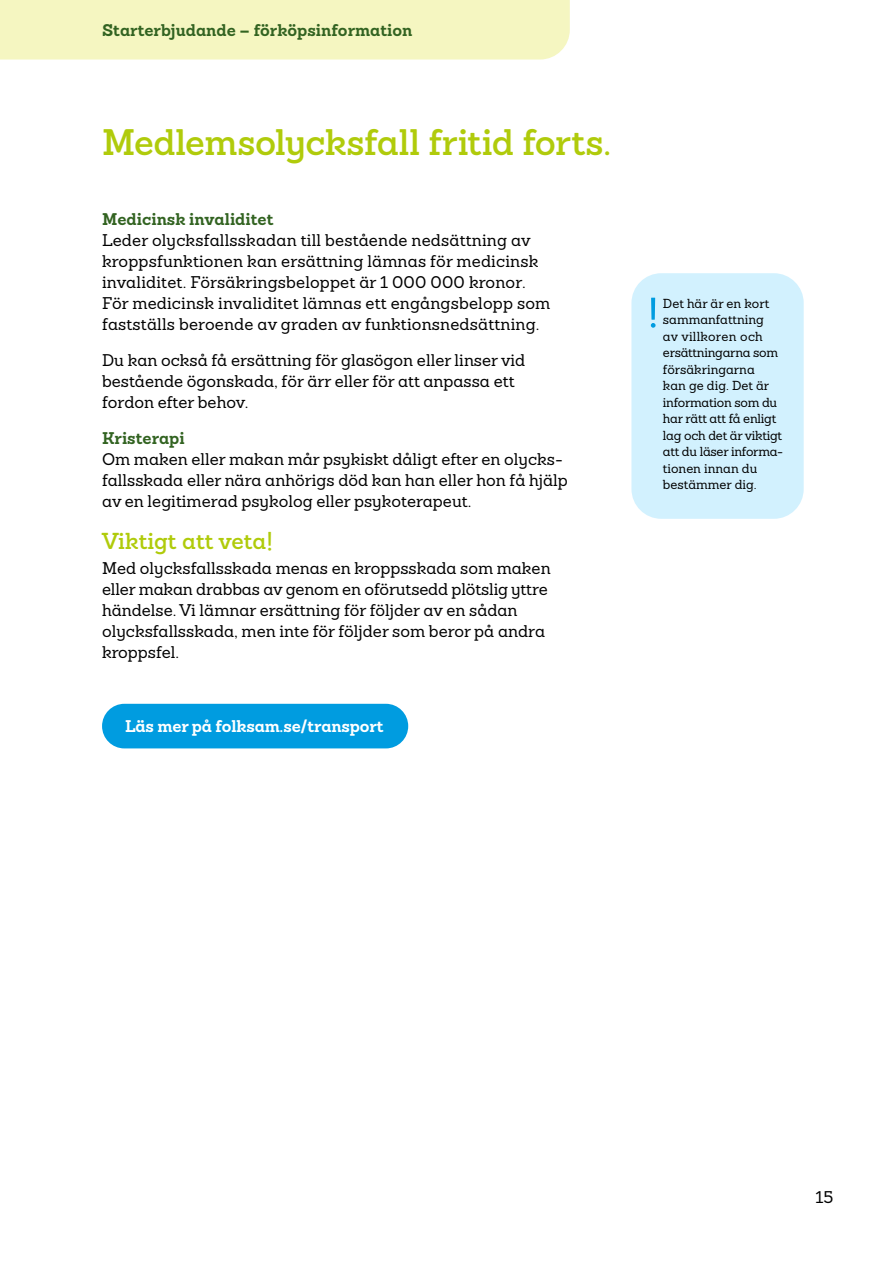
<style>
.page{position:relative;width:893px;height:1263px;background:#fff}
.page>*{position:absolute;margin:0;border:0;box-sizing:border-box;transform-origin:0 0}
.Rubrik_24_26{font:600 36px "Sanchez Folksam";letter-spacing:-.015em;color:#b0cb0b}
.Rubrik_15_18{font:600 22.5px "Sanchez Folksam";color:#b0cb0b}
.Brödtext_11_14{font:500 16.5px/21px "Sanchez Folksam";color:#000}
.Brödtext_nytt_stycke_2_11_14{font:500 16.5px/21px "Sanchez Folksam";color:#000}
.Huvud_-_låsupp_färg_1{font:700 16.5px "Sanchez Folksam";color:#326321}
.Rubrik_11_14{font:700 16.5px "Sanchez Folksam";color:#326321}
.t1{font:700 16.5px "Sanchez Folksam";letter-spacing:-.01em;color:#fff}
.t2{font:500 12.75px/16.5px "Sanchez Folksam";color:#000}
</style>
<div class="page">
<div style="left:0;top:0;width:570px;height:60px;background:#f5f6c1"></div>
<div style="left:631px;top:273px;width:173px;height:246px;background:#d2f1fe;border-radius:30px"></div>
<svg style="left:651px;top:298px;width:5px;height:30px"></svg>
<div style="left:102px;top:704px;width:306px;height:44px;background:#009ce0;border-radius:22px"></div>
<p class="Huvud_-_låsupp_färg_1" style="left:102px;top:19px;width:312px">Starterbjudande – förköpsinformation</p>
<p class="Rubrik_24_26" style="left:102px;top:118px;width:511px">Medlemsolycksfall fritid forts.</p>
<p class="Rubrik_11_14" style="left:102px;top:208px;width:173px">Medicinsk invaliditet</p>
<p class="Brödtext_11_14" style="left:102px;top:229px;width:438px">Leder olycksfallsskadan till bestående nedsättning av kroppsfunktionen kan ersättning lämnas för medicinsk</p>
<p class="Brödtext_11_14" style="left:102px;top:271px;width:450px">invaliditet. Försäkringsbeloppet är 1 000 000 kronor.<br>För medicinsk invaliditet lämnas ett engångsbelopp som fastställs beroende av graden av funktionsnedsättning.</p>
<p class="Brödtext_nytt_stycke_2_11_14" style="left:102px;top:349px;width:425px">Du kan också få ersättning för glasögon eller linser vid bestående ögonskada, för ärr eller för att anpassa ett fordon efter behov.</p>
<p class="Rubrik_11_14" style="left:102px;top:426px;width:84px">Kristerapi</p>
<p class="Brödtext_11_14" style="left:102px;top:448px;width:467px">Om maken eller makan mår psykiskt dåligt efter en olycks&shy;fallsskada eller nära anhörigs död kan han eller hon få hjälp av en legitimerad psykolog eller psykoterapeut.</p>
<p class="Rubrik_15_18" style="left:102px;top:526px;width:172px">Viktigt att veta!</p>
<p class="Brödtext_11_14" style="left:102px;top:557px;width:450px">Med olycksfallsskada menas en kroppsskada som maken eller makan drabbas av genom en oförutsedd plötslig yttre händelse. Vi lämnar ersättning för följder av en sådan olycksfallsskada, men inte för följder som beror på andra kroppsfel.</p>
<p class="t1" style="left:125px;top:715px;width:260px">Läs mer på folksam.se/transport</p>
<p class="t2" style="left:663px;top:295px;width:122px">Det här är en kort sammanfattning<br>av villkoren och ersättningarna som försäkringarna<br>kan ge dig. Det är information som du har rätt att få enligt lag och det är viktigt att du läser informa&shy;tionen innan du bestämmer dig.</p>
<p class="Brödtext_11_14" style="left:816px;top:1187px;width:19px">15</p>
</div>
